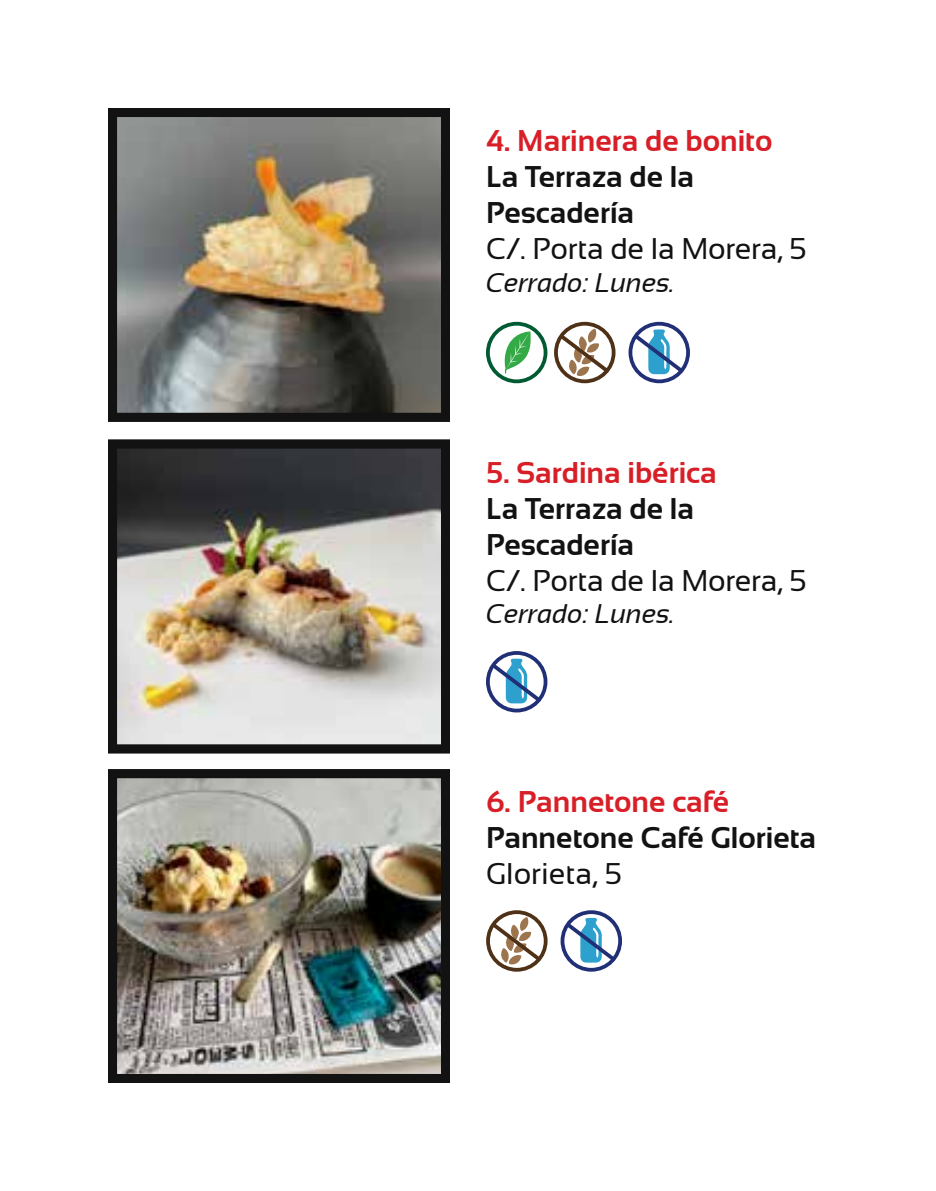
<style>
.page{position:relative;width:936px;height:1191px;background:#fff}
.page>*{position:absolute;margin:0;border:0;box-sizing:border-box;transform-origin:0 0}
.t1{font:700 30px/36px "Sansation";color:#121212}
.t2{font:30px "Sansation";letter-spacing:-.01em;color:#121212}
.t3{font:700 30px "Sansation";color:#d81f27}
.t4{font:italic 27px "Sansation";color:#121212}
</style>
<div class="page">
<img style="left:118px;top:779px;width:322px;height:294px">
<div style="left:108px;top:769px;width:342px;height:314px;border:9px solid #121212"></div>
<img style="left:118px;top:449px;width:322px;height:294px">
<div style="left:108px;top:439px;width:342px;height:314px;border:9px solid #121212"></div>
<img style="left:118px;top:118px;width:322px;height:294px">
<div style="left:108px;top:108px;width:342px;height:314px;border:9px solid #121212"></div>
<svg style="left:554px;top:322px;width:61px;height:61px"></svg>
<svg style="left:486px;top:910px;width:61px;height:61px"></svg>
<svg style="left:628px;top:322px;width:62px;height:61px"></svg>
<svg style="left:560px;top:910px;width:62px;height:61px"></svg>
<svg style="left:486px;top:651px;width:61px;height:61px"></svg>
<svg style="left:486px;top:322px;width:61px;height:61px"></svg>
<p class="t3" style="left:486px;top:124px;width:288px">4. Marinera de bonito</p>
<p class="t1" style="left:486px;top:159px;width:209px">La Terraza de la<br>Pescadería</p>
<p class="t2" style="left:486px;top:232px;width:322px">C/. Porta de la Morera, 5</p>
<p class="t4" style="left:486px;top:267px;width:190px">Cerrado: Lunes.</p>
<p class="t3" style="left:486px;top:455px;width:232px">5. Sardina ibérica</p>
<p class="t1" style="left:486px;top:490px;width:209px">La Terraza de la<br>Pescadería</p>
<p class="t2" style="left:486px;top:563px;width:322px">C/. Porta de la Morera, 5</p>
<p class="t4" style="left:486px;top:599px;width:190px">Cerrado: Lunes.</p>
<p class="t3" style="left:486px;top:785px;width:244px">6. Pannetone café</p>
<p class="t1" style="left:486px;top:820px;width:331px">Pannetone Café Glorieta</p>
<p class="t2" style="left:486px;top:857px;width:138px">Glorieta, 5</p>
</div>
